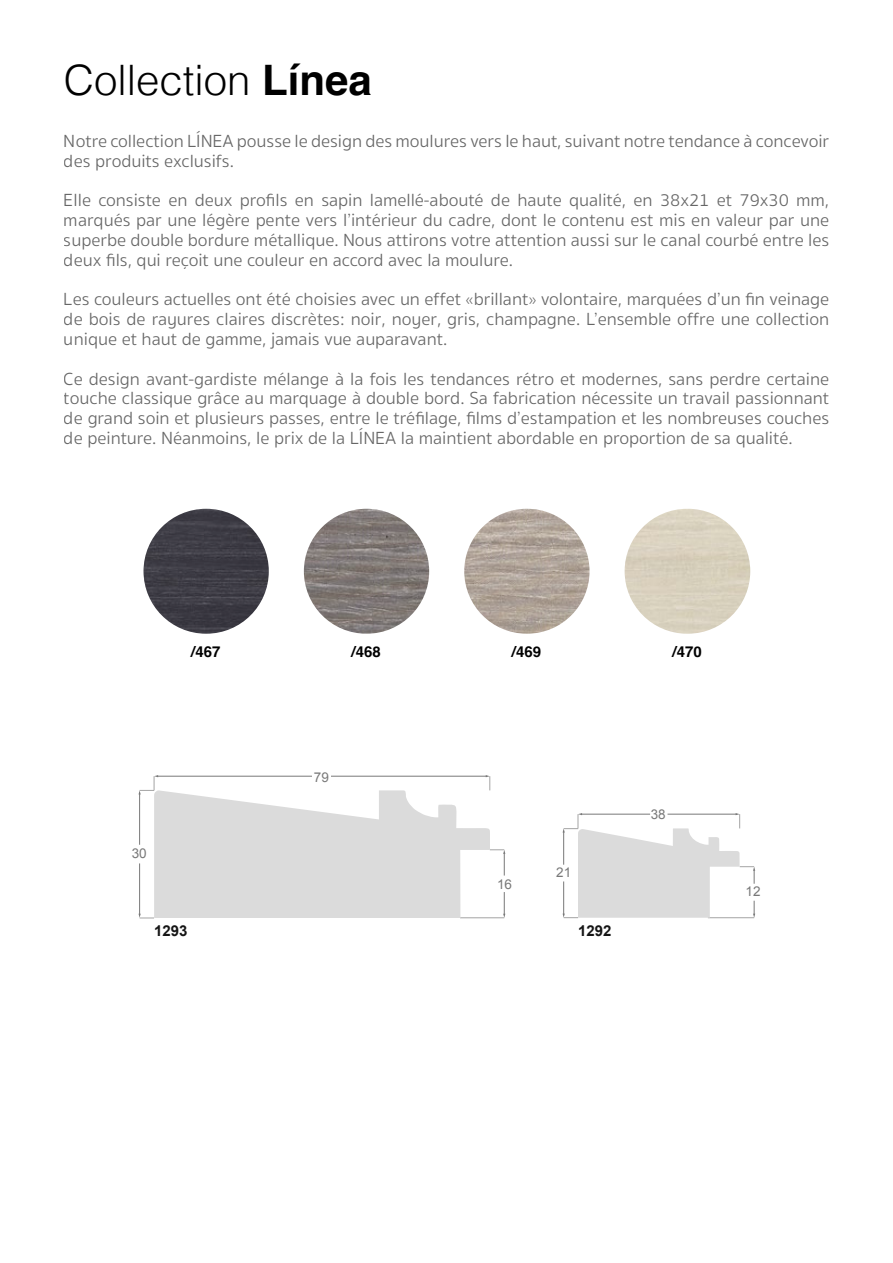
<style>
.page{position:relative;width:893px;height:1263px;background:#fff}
.page>*{position:absolute;margin:0;border:0;box-sizing:border-box;transform-origin:0 0}
.t1{font:300 42px "Helvetica";color:#000}
.t2{font:300 18px/19.8px "Sukhumvit Set";color:#000;text-align:justify}
.t3{font:700 15px "Helvetica";color:#000}
.t4{font:700 15px "Arial";color:#151515}
.t5{font:13.5px "Arial";color:#787878}
.t6{font:13.35px "Arial";color:#787878}
.s1{font-weight:700}
</style>
<div class="page">
<img style="left:464px;top:509px;width:125px;height:125px;border-radius:62px">
<img style="left:304px;top:509px;width:125px;height:125px">
<img style="left:143px;top:509px;width:126px;height:125px">
<img style="left:625px;top:509px;width:125px;height:125px;border-radius:62px">
<svg style="left:139px;top:775px;width:366px;height:144px"></svg>
<hr style="left:313px;top:775px;width:18px;height:3px;background:#fff">
<svg style="left:563px;top:813px;width:192px;height:105px"></svg>
<h1 class="t1" style="left:64px;top:45px;width:310px">Collection <span class="s1">Línea</span></h1>
<p class="t2" style="left:64px;top:132px;width:767px">Notre collection LÍNEA pousse le design des moulures vers le haut, suivant notre tendance à concevoir des produits exclusifs.</p>
<p class="t2" style="left:64px;top:191px;width:767px">Elle consiste en deux profils en sapin lamellé-abouté de haute qualité, en 38x21 et 79x30 mm, marqués par une légère pente vers l’intérieur du cadre, dont le contenu est mis en valeur par une superbe double bordure métallique. Nous attirons votre attention aussi sur le canal courbé entre les deux fils, qui reçoit une couleur en accord avec la moulure.</p>
<p class="t2" style="left:64px;top:290px;width:767px">Les couleurs actuelles ont été choisies avec un effet «brillant» volontaire, marquées d’un fin veinage de bois de rayures claires discrètes: noir, noyer, gris, champagne. L’ensemble offre une collection unique et haut de gamme, jamais vue auparavant.</p>
<p class="t2" style="left:64px;top:369px;width:767px">Ce design avant-gardiste mélange à la fois les tendances rétro et modernes, sans perdre certaine touche classique grâce au marquage à double bord. Sa fabrication nécessite un travail passionnant de grand soin et plusieurs passes, entre le tréfilage, films d’estampation et les nombreuses couches de peinture. Néanmoins, le prix de la LÍNEA la maintient abordable en proportion de sa qualité.</p>
<p class="t3" style="left:191px;top:642px;width:31px">/467</p>
<p class="t3" style="left:352px;top:642px;width:31px">/468</p>
<p class="t3" style="left:512px;top:642px;width:31px">/469</p>
<p class="t3" style="left:673px;top:642px;width:31px">/470</p>
<p class="t5" style="left:132px;top:845px;width:17px">30</p>
<p class="t4" style="left:154px;top:921px;width:35px">1293</p>
<p class="t5" style="left:314px;top:768px;width:17px">79</p>
<p class="t5" style="left:497px;top:875px;width:17px">16</p>
<p class="t6" style="left:556px;top:864px;width:17px">21</p>
<p class="t4" style="left:578px;top:921px;width:35px">1292</p>
<p class="t5" style="left:651px;top:805px;width:16px">38</p>
<p class="t5" style="left:746px;top:883px;width:17px">12</p>
</div>
